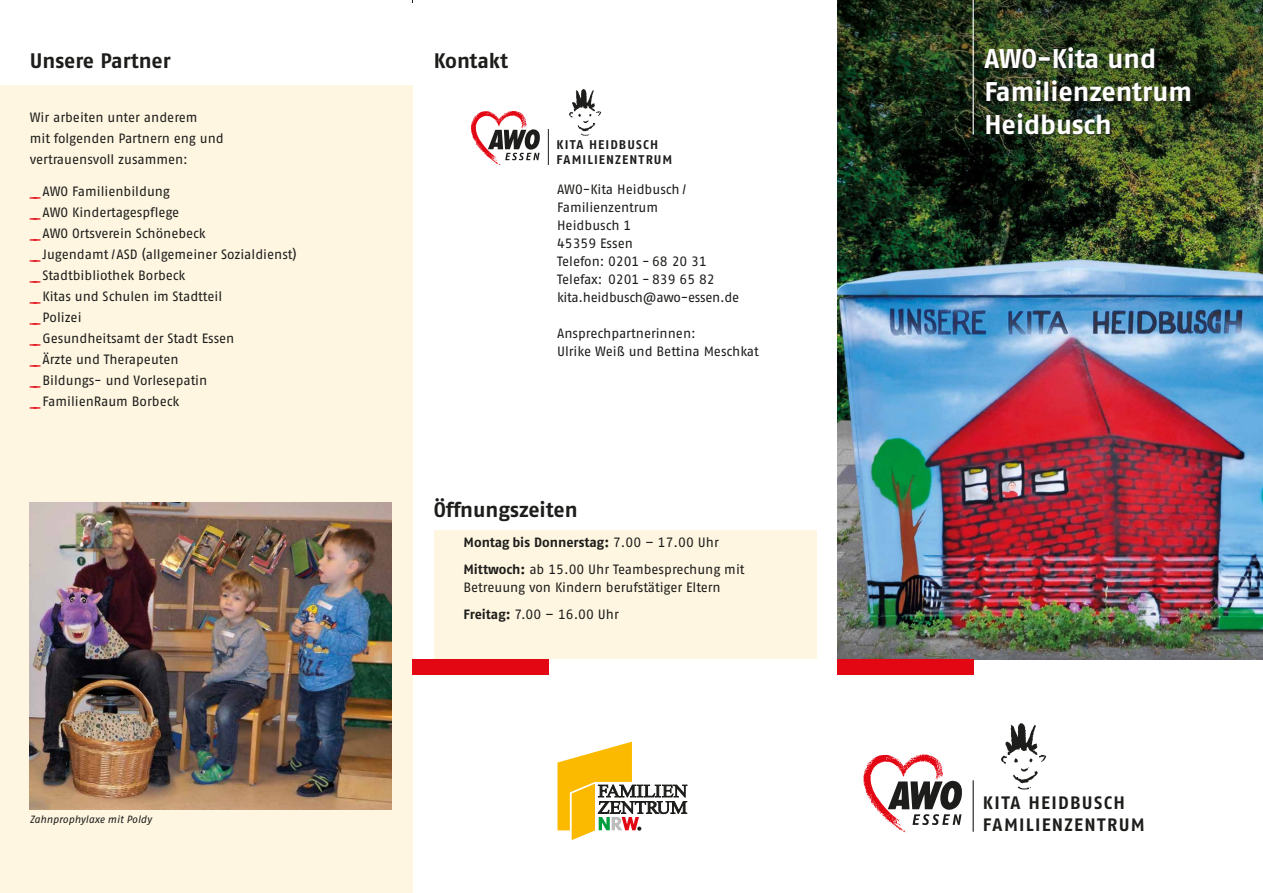
<style>
.page{position:relative;width:1263px;height:893px;background:#fff}
.page>*{position:absolute;margin:0;border:0;box-sizing:border-box;transform-origin:0 0}
.t1{font:700 27px/33px "Fago No";color:#fff}
.t2{font:700 21px "Fago No";letter-spacing:-.005em;color:#1d1d1b}
.t3{font:18px/21.6px "Fago No Bold Lf";letter-spacing:.07em;color:#1d1d1b}
.t4{font:13.5px/21px "Fago No Regular Tf";letter-spacing:-.005em;color:#1d1d1b}
.t5{font:13.5px "Fago No Bold Lf";color:#1d1d1b}
.t6{font:12.6px/15.1px "Fago No Bold Lf";letter-spacing:.085em;color:#1d1d1b}
.t7{font:italic 10.5px "Fago No Regular Tf";color:#1d1d1b}
.s1{color:#e30613}
.s2{font-family:"Fago No Regular Tf"}
.s3{font-family:"Fago No Bold Lf"}
</style>
<div class="page">
<div style="left:434px;top:531px;width:382px;height:128px;background:#fff6e1"></div>
<div style="left:0;top:85px;width:412px;height:808px;background:#fff6e1"></div>
<img style="left:838px;top:0;width:425px;height:659px">
<hr style="left:973px;top:0;width:1px;height:135px;background:#fff">
<div style="left:838px;top:659px;width:136px;height:15px;background:#e30613"></div>
<div style="left:984px;top:47px;width:209px;height:90px;background:#1d1d1b;opacity:.75"></div>
<div style="left:412px;top:659px;width:137px;height:15px;background:#e30613"></div>
<svg style="left:557px;top:742px;width:130px;height:98px"></svg>
<img style="left:30px;top:503px;width:361px;height:306px">
<hr style="left:973px;top:780px;width:1px;height:52px;background:#1d1d1b">
<img style="left:1001px;top:723px;width:45px;height:67px">
<svg style="left:863px;top:754px;width:99px;height:78px"></svg>
<hr style="left:548px;top:129px;width:1px;height:36px;background:#1d1d1b">
<img style="left:569px;top:89px;width:33px;height:47px">
<svg style="left:471px;top:111px;width:69px;height:55px"></svg>
<h2 class="t2" style="left:30px;top:48px;width:142px">Unsere Partner</h2>
<h2 class="t2" style="left:434px;top:48px;width:76px">Kontakt</h2>
<p class="t4" style="left:30px;top:107px;width:196px">Wir arbeiten unter anderem<br>mit folgenden Partnern eng und vertrauensvoll zusammen:</p>
<p class="t4" style="left:30px;top:181px;width:269px"><span class="s1">_ _</span> AWO Familienbildung<br><span class="s1">_ _</span> AWO Kindertagespflege<br><span class="s1">_ _</span> AWO Ortsverein Schönebeck<br><span class="s1">_ _</span> Jugendamt /ASD (allgemeiner Sozialdienst) <span class="s1">_ _</span> Stadtbibliothek Borbeck<br><span class="s1">_ _</span> Kitas und Schulen im Stadtteil<br><span class="s1">_ _</span> Polizei<br><span class="s1">_ _</span> Gesundheitsamt der Stadt Essen<br><span class="s1">_ _</span> Ärzte und Therapeuten<br><span class="s1">_ _</span> Bildungs- und Vorlesepatin<br><span class="s1">_ _</span> FamilienRaum Borbeck</p>
<p class="t6" style="left:557px;top:137px;width:117px">KITA HEIDBUSCH<br>FAMILIENZENTRUM</p>
<p class="t4" style="left:557px;top:180px;width:184px;line-height:18px">AWO-Kita Heidbusch /<br>Familienzentrum<br>Heidbusch 1<br>45359 Essen<br>Telefon: 0201 - 68 20 31<br>Telefax: 0201 - 839 65 82 kita.heidbusch@awo-essen.de</p>
<p class="t4" style="left:557px;top:324px;width:203px;line-height:18px">Ansprechpartnerinnen:<br>Ulrike Weiß und Bettina Meschkat</p>
<h2 class="t2" style="left:434px;top:498px;width:145px">Öffnungszeiten</h2>
<p class="t7" style="left:30px;top:813px;width:123px">Zahnprophylaxe mit Poldy</p>
<p class="t5" style="left:463px;top:534px;width:257px">Montag bis Donnerstag: <span class="s2">7.00 – 17.00 Uhr</span></p>
<p class="t4" style="left:463px;top:560px;width:283px;line-height:18px"><span class="s3">Mittwoch:</span> ab 15.00 Uhr Teambesprechung mit<br>Betreuung von Kindern berufstätiger Eltern</p>
<p class="t4" style="left:463px;top:604px;width:157px"><span class="s3">Freitag:</span> 7.00 – 16.00 Uhr</p>
<h1 class="t1" style="left:984px;top:41px;width:209px">AWO-Kita und<br>Familienzentrum<br>Heidbusch</h1>
<h3 class="t3" style="left:983px;top:792px;width:163px">KITA HEIDBUSCH<br>FAMILIENZENTRUM</h3>
</div>
